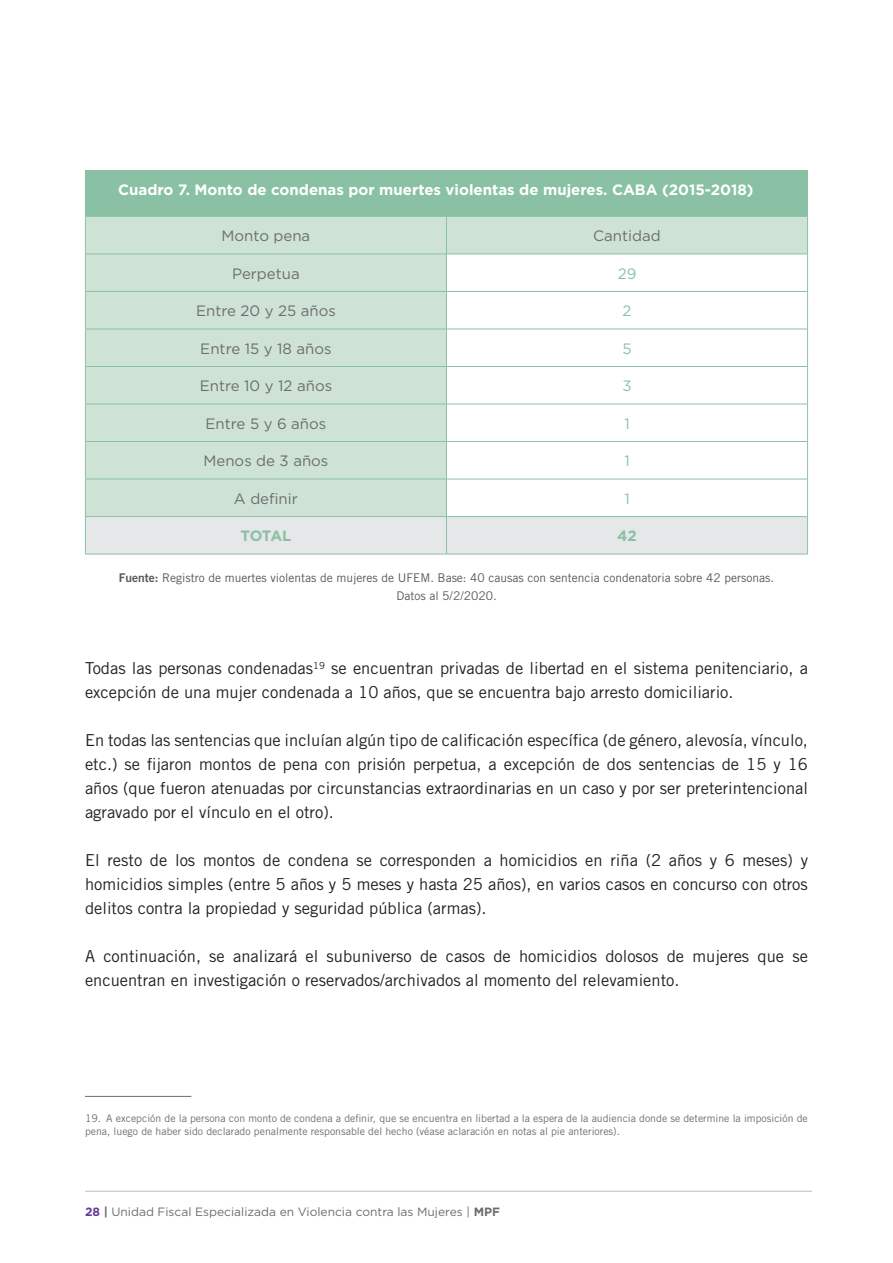
<style>
.page{position:relative;width:893px;height:1263px;background:#fff}
.page>*{position:absolute;margin:0;border:0;box-sizing:border-box;transform-origin:0 0}
.t1{font:16.5px/24px "Trade Gothic LT Std";color:#231f20}
.t2{font:15px "Gotham";color:#6c6d70}
.t3{font:700 15px "Gotham";color:#fff}
.t4{font:15px "Gotham";color:#8ac1a4}
.t5{font:700 15px "Gotham";letter-spacing:-.03em;color:#8ac1a4}
.t6{font:12px/18px "Trade Gothic LT Std";color:#57585a;text-align:center}
.t7{font:12px "Gotham";color:#6c6d70}
.t8{font:10.5px/13.5px "Trade Gothic LT Std";color:#6c6d70}
.s1{font-family:"Trade Gothic LT Std Bd 2"}
.s2{font-weight:700;color:#623c97}
.s3{font-weight:700}
</style>
<div class="page">
<hr style="left:85px;top:1191px;width:727px;height:1px;background:#bebfc2">
<div style="left:85px;top:170px;width:722px;height:46px;background:#8ac1a4"></div>
<div style="left:86px;top:217px;width:721px;height:299px;background:#cee3d5"></div>
<svg style="left:447px;top:255px;width:360px;height:261px"></svg>
<div style="left:86px;top:517px;width:721px;height:37px;background:#e6e7e9"></div>
<hr style="left:85px;top:217px;width:1px;height:37px;background:#8ac1a4">
<hr style="left:446px;top:217px;width:1px;height:37px;background:#8ac1a4">
<hr style="left:807px;top:217px;width:1px;height:37px;background:#8ac1a4">
<hr style="left:85px;top:254px;width:1px;height:37px;background:#8ac1a4">
<hr style="left:85px;top:291px;width:361px;height:1px;background:#8ac1a4">
<hr style="left:85px;top:292px;width:1px;height:37px;background:#8ac1a4">
<hr style="left:446px;top:291px;width:362px;height:1px;background:#8ac1a4">
<hr style="left:85px;top:329px;width:361px;height:1px;background:#8ac1a4">
<hr style="left:85px;top:329px;width:1px;height:37px;background:#8ac1a4">
<hr style="left:446px;top:329px;width:362px;height:1px;background:#8ac1a4">
<hr style="left:85px;top:366px;width:361px;height:1px;background:#8ac1a4">
<hr style="left:85px;top:367px;width:1px;height:37px;background:#8ac1a4">
<hr style="left:446px;top:366px;width:362px;height:1px;background:#8ac1a4">
<hr style="left:85px;top:404px;width:361px;height:1px;background:#8ac1a4">
<hr style="left:85px;top:404px;width:1px;height:37px;background:#8ac1a4">
<hr style="left:446px;top:404px;width:362px;height:1px;background:#8ac1a4">
<hr style="left:85px;top:441px;width:361px;height:1px;background:#8ac1a4">
<hr style="left:85px;top:442px;width:1px;height:37px;background:#8ac1a4">
<hr style="left:446px;top:441px;width:362px;height:1px;background:#8ac1a4">
<hr style="left:85px;top:479px;width:361px;height:1px;background:#8ac1a4">
<hr style="left:85px;top:479px;width:1px;height:37px;background:#8ac1a4">
<hr style="left:446px;top:479px;width:362px;height:1px;background:#8ac1a4">
<hr style="left:85px;top:517px;width:1px;height:37px;background:#8ac1a4">
<hr style="left:446px;top:517px;width:1px;height:37px;background:#8ac1a4">
<hr style="left:85px;top:554px;width:361px;height:1px;background:#8ac1a4">
<hr style="left:446px;top:170px;width:362px;height:1px;background:#8ac1a4">
<hr style="left:85px;top:216px;width:361px;height:1px;background:#8ac1a4">
<hr style="left:446px;top:216px;width:362px;height:1px;background:#8ac1a4">
<hr style="left:85px;top:254px;width:361px;height:1px;background:#8ac1a4">
<hr style="left:446px;top:254px;width:362px;height:1px;background:#8ac1a4">
<hr style="left:446px;top:254px;width:1px;height:37px;background:#8ac1a4">
<hr style="left:807px;top:254px;width:1px;height:37px;background:#8ac1a4">
<hr style="left:446px;top:292px;width:1px;height:37px;background:#8ac1a4">
<hr style="left:807px;top:292px;width:1px;height:37px;background:#8ac1a4">
<hr style="left:446px;top:329px;width:1px;height:37px;background:#8ac1a4">
<hr style="left:807px;top:329px;width:1px;height:37px;background:#8ac1a4">
<hr style="left:446px;top:367px;width:1px;height:37px;background:#8ac1a4">
<hr style="left:807px;top:367px;width:1px;height:37px;background:#8ac1a4">
<hr style="left:446px;top:404px;width:1px;height:37px;background:#8ac1a4">
<hr style="left:807px;top:404px;width:1px;height:37px;background:#8ac1a4">
<hr style="left:446px;top:442px;width:1px;height:37px;background:#8ac1a4">
<hr style="left:807px;top:442px;width:1px;height:37px;background:#8ac1a4">
<hr style="left:446px;top:479px;width:1px;height:37px;background:#8ac1a4">
<hr style="left:807px;top:479px;width:1px;height:37px;background:#8ac1a4">
<hr style="left:85px;top:516px;width:361px;height:1px;background:#8ac1a4">
<hr style="left:446px;top:516px;width:362px;height:1px;background:#8ac1a4">
<hr style="left:807px;top:517px;width:1px;height:37px;background:#8ac1a4">
<hr style="left:446px;top:554px;width:362px;height:1px;background:#8ac1a4">
<hr style="left:85px;top:1096px;width:106px;height:1px;background:#6c6d70">
<p class="t3" style="left:118px;top:180px;width:637px">Cuadro 7. Monto de condenas por muertes violentas de mujeres. CABA (2015-2018)</p>
<p class="t2" style="left:222px;top:226px;width:90px">Monto pena</p>
<p class="t2" style="left:593px;top:226px;width:69px">Cantidad</p>
<p class="t2" style="left:232px;top:264px;width:69px">Perpetua</p>
<p class="t4" style="left:618px;top:264px;width:20px">29</p>
<p class="t2" style="left:196px;top:301px;width:141px">Entre 20 y 25 años</p>
<p class="t4" style="left:622px;top:301px;width:10px">2</p>
<p class="t2" style="left:200px;top:339px;width:133px">Entre 15 y 18 años</p>
<p class="t4" style="left:622px;top:339px;width:11px">5</p>
<p class="t2" style="left:200px;top:376px;width:134px">Entre 10 y 12 años</p>
<p class="t4" style="left:622px;top:376px;width:11px">3</p>
<p class="t2" style="left:206px;top:414px;width:122px">Entre 5 y 6 años</p>
<p class="t4" style="left:624px;top:414px;width:7px">1</p>
<p class="t2" style="left:203px;top:451px;width:126px">Menos de 3 años</p>
<p class="t4" style="left:624px;top:451px;width:7px">1</p>
<p class="t2" style="left:234px;top:489px;width:65px">A definir</p>
<p class="t4" style="left:624px;top:489px;width:7px">1</p>
<p class="t5" style="left:240px;top:526px;width:53px">TOTAL</p>
<p class="t5" style="left:617px;top:526px;width:21px">42</p>
<p class="t6" style="left:119px;top:569px;width:657px"><span class="s1">Fuente:</span> Registro de muertes violentas de mujeres de UFEM. Base: 40 causas con sentencia condenatoria sobre 42 personas.<br>Datos al 5/2/2020.</p>
<p class="t1" style="left:85px;top:656px;width:724px">Todas las personas condenadas<sup>19</sup> se encuentran privadas de libertad en el sistema penitenciario, a excepción de una mujer condenada a 10 años, que se encuentra bajo arresto domiciliario.</p>
<p class="t1" style="left:85px;top:728px;width:724px;text-align:justify">En todas las sentencias que incluían algún tipo de calificación específica (de género, alevosía, vínculo, etc.) se fijaron montos de pena con prisión perpetua, a excepción de dos sentencias de 15 y 16 años (que fueron atenuadas por circunstancias extraordinarias en un caso y por ser preterintencional agravado por el vínculo en el otro).</p>
<p class="t1" style="left:85px;top:848px;width:724px;text-align:justify">El resto de los montos de condena se corresponden a homicidios en riña (2 años y 6 meses) y homicidios simples (entre 5 años y 5 meses y hasta 25 años), en varios casos en concurso con otros delitos contra la propiedad y seguridad pública (armas).</p>
<p class="t1" style="left:85px;top:944px;width:724px">A continuación, se analizará el subuniverso de casos de homicidios dolosos de mujeres que se encuentran en investigación o reservados/archivados al momento del relevamiento.</p>
<p class="t8" style="left:85px;top:1111px;width:724px">19. A excepción de la persona con monto de condena a definir, que se encuentra en libertad a la espera de la audiencia donde se determine la imposición de pena, luego de haber sido declarado penalmente responsable del hecho (véase aclaración en notas al pie anteriores).</p>
<p class="t7" style="left:85px;top:1204px;width:416px"><span class="s2">28</span> <span class="s3">|</span> Unidad Fiscal Especializada en Violencia contra las Mujeres | <span class="s3">MPF</span></p>
</div>
